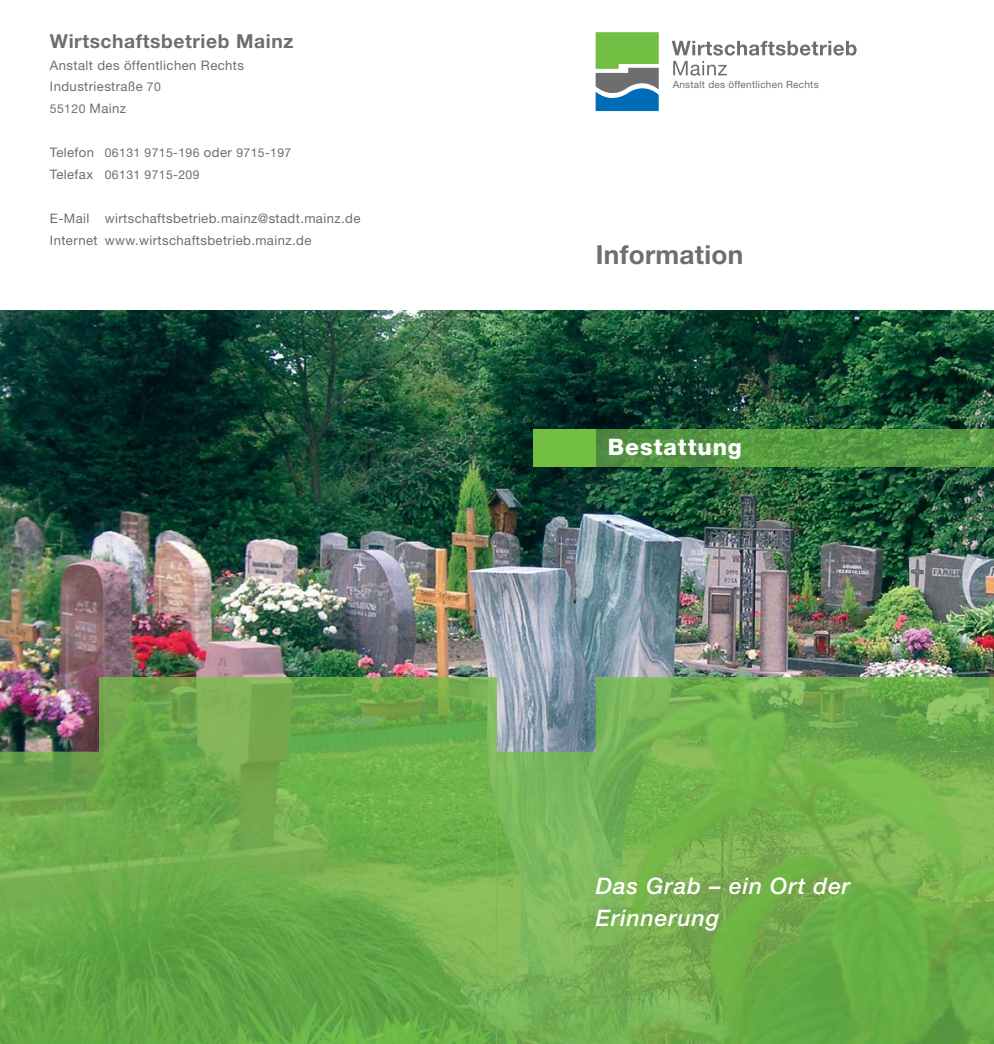
<style>
.page{position:relative;width:994px;height:1044px;background:#fff}
.page>*{position:absolute;margin:0;border:0;box-sizing:border-box;transform-origin:0 0}
.t1{font:700 26.25px "Helvetica Neue";letter-spacing:.01em;color:#6d6e70}
.t2{font:italic 500 22.75px/31.5px "Helvetica Neue";letter-spacing:.04em;color:#fff}
.t3{font:800 22.75px "Helvetica Neue";letter-spacing:.04em;color:#fff}
.t4{font:700 19.25px "Helvetica Neue";letter-spacing:.03em;color:#6d6e70}
.t5{font:13.12px/21.9px "Helvetica Neue";letter-spacing:.03em;color:#6d6e70}
.t6{font:12.25px/21.9px "Helvetica Neue";letter-spacing:.03em;color:#6d6e70}
.t7{font:9.97px "Helvetica Neue";letter-spacing:.025em;color:#6d6e70}
.s1{font-size:12.25px}
.s2{font-size:13.12px}
</style>
<div class="page">
<img style="left:0;top:311px;width:993px;height:366px">
<img style="left:497px;top:677px;width:496px;height:366px">
<svg style="left:595px;top:32px;width:63px;height:79px;background:#6aa380"></svg>
<img style="left:595px;top:429px;width:398px;height:37px">
<div style="left:533px;top:429px;width:62px;height:37px;background:#72bf44"></div>
<svg style="left:0;top:677px;width:496px;height:366px;background:#6ca74b"></svg>
<img style="left:496px;top:677px;width:1px;height:366px">
<svg style="left:671px;top:41px;width:185px;height:35px"></svg>
<h3 class="t4" style="left:50px;top:34px;width:245px">Wirtschaftsbetrieb Mainz</h3>
<p class="t5" style="left:50px;top:55px;width:195px">Anstalt des öffentlichen Rechts<br>Industriestraße <span class="s1">70</span></p>
<p class="t6" style="left:50px;top:99px;width:78px">55120 <span class="s2">Mainz</span></p>
<p class="t6" style="left:50px;top:143px;width:243px"><span class="s2">Telefon</span> 06131 9715-196 <span class="s2">oder</span> 9715-197<br><span class="s2">Telefax</span> 06131 9715-209</p>
<p class="t5" style="left:50px;top:208px;width:312px">E-Mail wirtschaftsbetrieb.mainz@stadt.mainz.de<br>Internet www.wirtschaftsbetrieb.mainz.de</p>
<p class="t7" style="left:672px;top:81px;width:147px">Anstalt des öffentlichen Rechts</p>
<h1 class="t1" style="left:595px;top:245px;width:149px">Information</h1>
<h2 class="t3" style="left:607px;top:439px;width:135px">Bestattung</h2>
<h2 class="t2" style="left:595px;top:872px;width:256px">Das Grab – ein Ort der<br>Erinnerung</h2>
</div>
